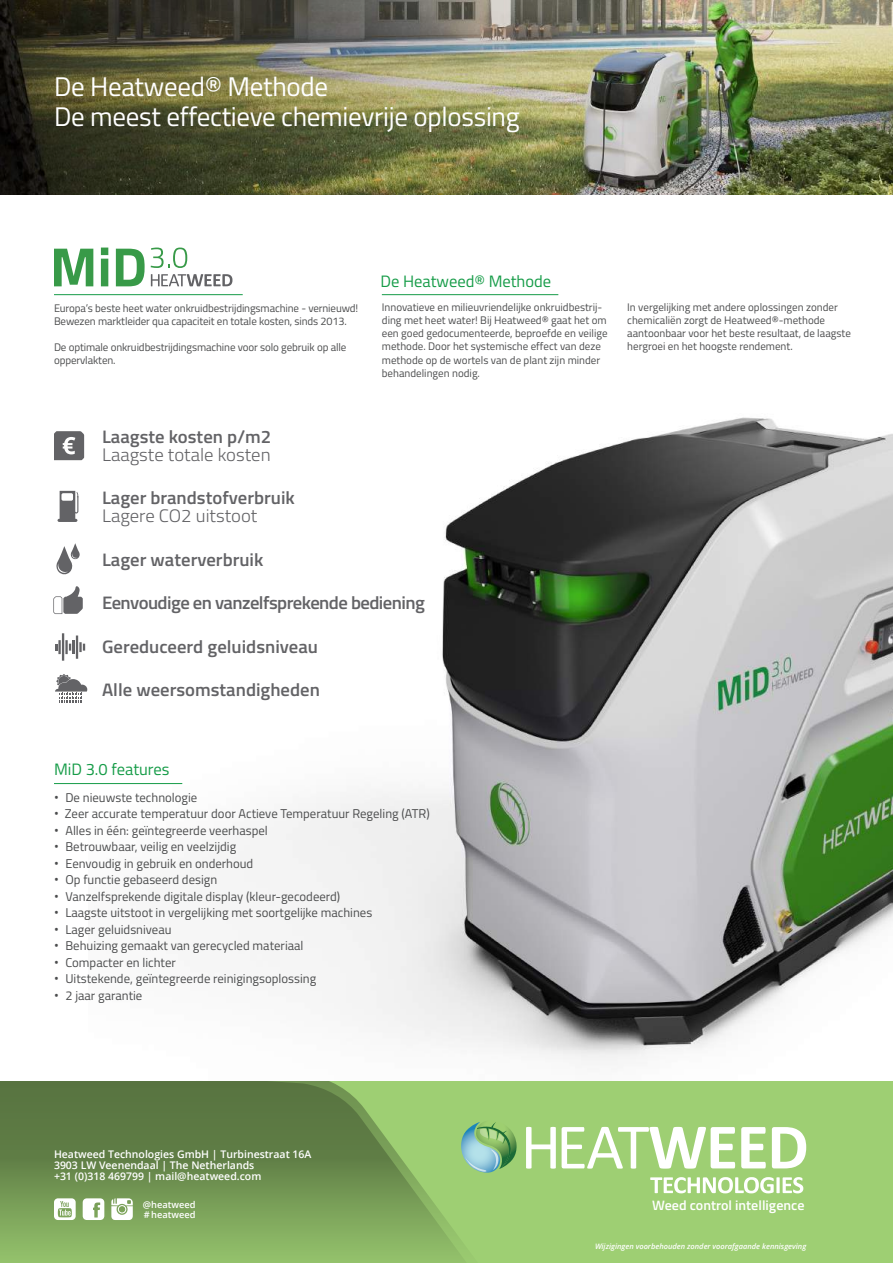
<style>
.page{position:relative;width:893px;height:1263px;background:#fff}
.page>*{position:absolute;margin:0;border:0;box-sizing:border-box;transform-origin:0 0}
.t1{font:27px/30px "Titillium";letter-spacing:-.01em;color:#fff}
.t2{font:600 18.15px "Titillium";color:#636366}
.t3{font:600 18.15px "Titillium";letter-spacing:-.03em;color:#636366}
.t4{font:300 18.15px "Titillium";color:#636366}
.t5{font:16.5px "Titillium";color:#169c48}
.t6{font:600 13.65px "Titillium";color:#fff}
.t7{font:12.75px "Titillium";color:#4b4c4d}
.t8{font:10.95px/13.2px "Titillium";color:#4b4c4d}
.t9{font:600 10.5px/11.2px "Open Sans";color:#fff}
.t10{font:600 9.3px "Open Sans";color:#fff}
.t11{font:italic 600 7.5px "Open Sans";color:#fff}
.s1{font-family:"Open Sans"}
</style>
<div class="page">
<img style="left:89px;top:417px;width:804px;height:644px">
<div style="left:0;top:1081px;width:893px;height:182px;background:#9ecf73"></div>
<svg style="left:0;top:1081px;width:466px;height:182px"></svg>
<img style="left:0;top:0;width:893px;height:195px">
<svg style="left:151px;top:274px;width:81px;height:12px"></svg>
<svg style="left:54px;top:249px;width:39px;height:37px"></svg>
<svg style="left:101px;top:248px;width:7px;height:38px"></svg>
<svg style="left:116px;top:249px;width:29px;height:37px"></svg>
<svg style="left:151px;top:248px;width:36px;height:20px"></svg>
<hr style="left:54px;top:294px;width:189px;height:1px;background:#169c48">
<hr style="left:54px;top:783px;width:128px;height:1px;background:#169c48">
<svg style="left:54px;top:1198px;width:22px;height:22px"></svg>
<svg style="left:83px;top:1198px;width:21px;height:22px"></svg>
<svg style="left:111px;top:1198px;width:22px;height:22px"></svg>
<hr style="left:382px;top:294px;width:176px;height:1px;background:#169c48">
<svg style="left:55px;top:633px;width:30px;height:28px"></svg>
<svg style="left:53px;top:586px;width:30px;height:28px"></svg>
<svg style="left:56px;top:543px;width:24px;height:32px"></svg>
<svg style="left:526px;top:1127px;width:30px;height:41px"></svg>
<svg style="left:562px;top:1127px;width:173px;height:41px"></svg>
<svg style="left:741px;top:1127px;width:25px;height:41px"></svg>
<svg style="left:772px;top:1127px;width:34px;height:41px"></svg>
<svg style="left:650px;top:1177px;width:153px;height:16px"></svg>
<svg style="left:461px;top:1120px;width:56px;height:53px"></svg>
<svg style="left:57px;top:491px;width:22px;height:31px"></svg>
<svg style="left:55px;top:674px;width:32px;height:29px"></svg>
<svg style="left:54px;top:431px;width:30px;height:29px"></svg>
<h1 class="t1" style="left:54px;top:70px;width:467px">De Heatweed® Methode<br>De meest effectieve chemievrije oplossing</h1>
<p class="t8" style="left:54px;top:301px;width:306px">Europa’s beste heet water onkruidbestrijdingsmachine - vernieuwd!<br>Bewezen marktleider qua capaciteit en totale kosten, sinds 2013.</p>
<p class="t8" style="left:54px;top:340px;width:294px">De optimale onkruidbestrijdingsmachine voor solo gebruik op alle oppervlakten.</p>
<h2 class="t2" style="left:102px;top:423px;width:171px">Laagste kosten p/m2</h2>
<h2 class="t4" style="left:102px;top:442px;width:170px">Laagste totale kosten</h2>
<h2 class="t2" style="left:102px;top:484px;width:194px">Lager brandstofverbruik</h2>
<h2 class="t4" style="left:102px;top:502px;width:157px">Lagere CO2 uitstoot</h2>
<h2 class="t2" style="left:102px;top:545px;width:163px">Lager waterverbruik</h2>
<h3 class="t5" style="left:381px;top:269px;width:172px">De Heatweed® Methode</h3>
<p class="t8" style="left:382px;top:300px;width:227px">Innovatieve en milieuvriendelijke onkruidbestrij&shy;ding met heet water! Bij Heatweed® gaat het om een goed gedocumenteerde, beproefde en veilige methode. Door het systemische effect van deze methode op de wortels van de plant zijn minder behandelingen nodig.</p>
<p class="t8" style="left:627px;top:300px;width:225px">In vergelijking met andere oplossingen zonder chemicaliën zorgt de Heatweed®-methode aantoonbaar voor het beste resultaat, de laagste hergroei en het hoogste rendement.</p>
<h2 class="t3" style="left:102px;top:589px;width:324px">Eenvoudige en vanzelfsprekende bediening</h2>
<h2 class="t2" style="left:102px;top:633px;width:217px">Gereduceerd geluidsniveau</h2>
<h2 class="t2" style="left:102px;top:676px;width:219px">Alle weersomstandigheden</h2>
<h3 class="t5" style="left:54px;top:757px;width:117px">MiD 3.0 features</h3>
<p class="t7" style="left:54px;top:788px;width:145px"><span class="s1">•</span> De nieuwste technologie</p>
<p class="t7" style="left:54px;top:804px;width:377px"><span class="s1">•</span> Zeer accurate temperatuur door Actieve Temperatuur Regeling (ATR)</p>
<p class="t7" style="left:54px;top:821px;width:215px"><span class="s1">•</span> Alles in één: geïntegreerde veerhaspel</p>
<p class="t7" style="left:54px;top:837px;width:184px"><span class="s1">•</span> Betrouwbaar, veilig en veelzijdig</p>
<p class="t7" style="left:54px;top:854px;width:201px"><span class="s1">•</span> Eenvoudig in gebruik en onderhoud</p>
<p class="t7" style="left:54px;top:870px;width:165px"><span class="s1">•</span> Op functie gebaseerd design</p>
<p class="t7" style="left:54px;top:887px;width:288px"><span class="s1">•</span> Vanzelfsprekende digitale display (kleur-gecodeerd)</p>
<p class="t7" style="left:54px;top:903px;width:320px"><span class="s1">•</span> Laagste uitstoot in vergelijking met soortgelijke machines</p>
<p class="t7" style="left:54px;top:920px;width:119px"><span class="s1">•</span> Lager geluidsniveau</p>
<p class="t7" style="left:54px;top:936px;width:251px"><span class="s1">•</span> Behuizing gemaakt van gerecycled materiaal</p>
<p class="t7" style="left:54px;top:953px;width:123px"><span class="s1">•</span> Compacter en lichter</p>
<p class="t7" style="left:54px;top:969px;width:264px"><span class="s1">•</span> Uitstekende, geïntegreerde reinigingsoplossing</p>
<p class="t7" style="left:54px;top:986px;width:90px"><span class="s1">•</span> 2 jaar garantie</p>
<p class="t9" style="left:54px;top:1148px;width:259px">Heatweed Technologies GmbH | Turbinestraat 16A<br>3903 LW Veenendaal | The Netherlands<br>+31 (0)318 469799 | mail@heatweed.com</p>
<p class="t10" style="left:144px;top:1208px;width:53px"># heatweed</p>
<p class="t10" style="left:143px;top:1198px;width:54px">@heatweed</p>
<p class="t6" style="left:652px;top:1195px;width:154px">Weed control intelligence</p>
<p class="t11" style="left:595px;top:1241px;width:213px">Wijzigingen voorbehouden zonder voorafgaande kennisgeving</p>
</div>
